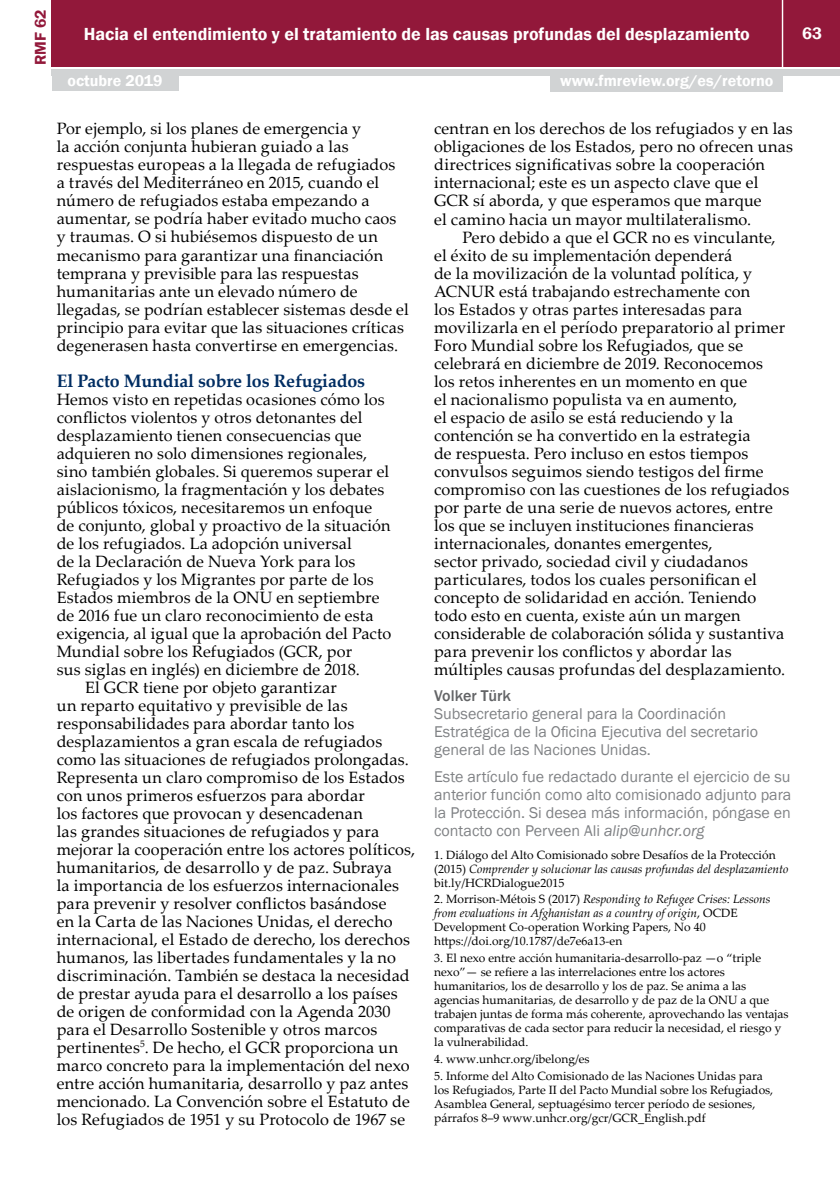
<style>
.page{position:relative;width:840px;height:1191px;background:#fff}
.page>*{position:absolute;margin:0;border:0;box-sizing:border-box;transform-origin:0 0}
.t1{font:600 18px "Franklin Gothic";color:#fff}
.t2{font:700 18px "Palatino Linotype";letter-spacing:-.01em;color:#002d62}
.t3{font:600 17px "Franklin Gothic";color:#fff}
.t4{font:16.4px/18px "Palatino Linotype";letter-spacing:.01em;color:#000}
.t5{font:16px/18px "Franklin Gothic";color:#808285}
.t6{font:600 16px "Franklin Gothic";color:#fff}
.t7{font:500 16px "Franklin Gothic";color:#636466}
.t8{font:600 16px "Franklin Gothic";color:#92183a}
.t9{font:12px/14px "Palatino Linotype";color:#000}
.s1{font-style:italic}
</style>
<div class="page">
<div style="left:52px;top:0;width:787px;height:66px;background:#92183a"></div>
<div style="left:52px;top:69px;width:787px;height:6px;background:#d1d3d4"></div>
<hr style="left:781px;top:0;width:1px;height:68px;background:#fff">
<div style="left:52px;top:73px;width:126px;height:18px;background:#d1d3d4"></div>
<div style="left:550px;top:74px;width:232px;height:18px;background:#d1d3d4"></div>
<p class="t8" style="left:31px;top:65px;width:57px;rotate:-90deg">RMF 62</p>
<p class="t1" style="left:84px;top:23px;width:667px">Hacia el entendimiento y el tratamiento de las causas profundas del desplazamiento</p>
<p class="t3" style="left:801px;top:23px;width:21px">63</p>
<p class="t6" style="left:67px;top:71px;width:97px">octubre 2019</p>
<p class="t6" style="left:560px;top:71px;width:215px">www.fmreview.org/es/retorno</p>
<p class="t4" style="left:57px;top:119px;width:353px">Por ejemplo, si los planes de emergencia y<br>la acción conjunta hubieran guiado a las respuestas europeas a la llegada de refugiados<br>a través del Mediterráneo en 2015, cuando el número de refugiados estaba empezando a aumentar, se podría haber evitado mucho caos y traumas. O si hubiésemos dispuesto de un mecanismo para garantizar una financiación temprana y previsible para las respuestas humanitarias ante un elevado número de llegadas, se podrían establecer sistemas desde el principio para evitar que las situaciones críticas degenerasen hasta convertirse en emergencias.</p>
<p class="t2" style="left:57px;top:367px;width:310px">El Pacto Mundial sobre los Refugiados</p>
<p class="t4" style="left:57px;top:389px;width:329px">Hemos visto en repetidas ocasiones cómo los</p>
<p class="t4" style="left:57px;top:407px;width:307px">conflictos violentos y otros detonantes del</p>
<p class="t4" style="left:57px;top:425px;width:306px">desplazamiento tienen consecuencias que</p>
<p class="t4" style="left:57px;top:443px;width:312px">adquieren no solo dimensiones regionales,</p>
<p class="t4" style="left:57px;top:461px;width:334px">sino también globales. Si queremos superar el</p>
<p class="t4" style="left:57px;top:479px;width:329px">aislacionismo, la fragmentación y los debates</p>
<p class="t4" style="left:57px;top:497px;width:317px">públicos tóxicos, necesitaremos un enfoque</p>
<p class="t4" style="left:57px;top:515px;width:335px">de conjunto, global y proactivo de la situación</p>
<p class="t4" style="left:57px;top:533px;width:296px">de los refugiados. La adopción universal</p>
<p class="t4" style="left:57px;top:551px;width:300px">de la Declaración de Nueva York para los</p>
<p class="t4" style="left:57px;top:569px;width:318px">Refugiados y los Migrantes por parte de los</p>
<p class="t4" style="left:57px;top:587px;width:324px">Estados miembros de la ONU en septiembre</p>
<p class="t4" style="left:57px;top:605px;width:318px">de 2016 fue un claro reconocimiento de esta</p>
<p class="t4" style="left:57px;top:623px;width:336px">exigencia, al igual que la aprobación del Pacto</p>
<p class="t4" style="left:57px;top:641px;width:297px">Mundial sobre los Refugiados (GCR, por</p>
<p class="t4" style="left:57px;top:659px;width:304px">sus siglas en inglés) en diciembre de 2018.</p>
<p class="t4" style="left:85px;top:677px;width:253px">El GCR tiene por objeto garantizar</p>
<p class="t4" style="left:57px;top:695px;width:292px">un reparto equitativo y previsible de las</p>
<p class="t4" style="left:57px;top:713px;width:299px">responsabilidades para abordar tanto los</p>
<p class="t4" style="left:57px;top:731px;width:327px">desplazamientos a gran escala de refugiados</p>
<p class="t4" style="left:57px;top:749px;width:353px">como las situaciones de refugiados prolongadas.</p>
<p class="t4" style="left:57px;top:767px;width:349px">Representa un claro compromiso de los Estados</p>
<p class="t4" style="left:57px;top:785px;width:309px">con unos primeros esfuerzos para abordar</p>
<p class="t4" style="left:57px;top:803px;width:307px">los factores que provocan y desencadenan</p>
<p class="t4" style="left:57px;top:821px;width:324px">las grandes situaciones de refugiados y para</p>
<p class="t4" style="left:57px;top:839px;width:359px">mejorar la cooperación entre los actores políticos,</p>
<p class="t4" style="left:57px;top:857px;width:336px">humanitarios, de desarrollo y de paz. Subraya</p>
<p class="t4" style="left:57px;top:875px;width:343px">la importancia de los esfuerzos internacionales</p>
<p class="t4" style="left:57px;top:893px;width:331px">para prevenir y resolver conflictos basándose</p>
<p class="t4" style="left:57px;top:911px;width:337px">en la Carta de las Naciones Unidas, el derecho</p>
<p class="t4" style="left:57px;top:929px;width:354px">internacional, el Estado de derecho, los derechos</p>
<p class="t4" style="left:57px;top:947px;width:340px">humanos, las libertades fundamentales y la no</p>
<p class="t4" style="left:57px;top:965px;width:354px">discriminación. También se destaca la necesidad</p>
<p class="t4" style="left:57px;top:983px;width:342px">de prestar ayuda para el desarrollo a los países</p>
<p class="t4" style="left:57px;top:1001px;width:335px">de origen de conformidad con la Agenda 2030</p>
<p class="t4" style="left:57px;top:1019px;width:322px">para el Desarrollo Sostenible y otros marcos</p>
<p class="t4" style="left:57px;top:1037px;width:343px">pertinentes<sup>5</sup>. De hecho, el GCR proporciona un</p>
<p class="t4" style="left:57px;top:1055px;width:354px">marco concreto para la implementación del nexo</p>
<p class="t4" style="left:57px;top:1073px;width:353px">entre acción humanitaria, desarrollo y paz antes</p>
<p class="t4" style="left:57px;top:1091px;width:354px">mencionado. La Convención sobre el Estatuto de</p>
<p class="t4" style="left:57px;top:1109px;width:350px">los Refugiados de 1951 y su Protocolo de 1967 se</p>
<p class="t4" style="left:434px;top:119px;width:360px">centran en los derechos de los refugiados y en las obligaciones de los Estados, pero no ofrecen unas directrices significativas sobre la cooperación internacional; este es un aspecto clave que el GCR sí aborda, y que esperamos que marque<br>el camino hacia un mayor multilateralismo.</p>
<p class="t4" style="left:434px;top:227px;width:356px;text-indent:28px">Pero debido a que el GCR no es vinculante, el éxito de su implementación dependerá<br>de la movilización de la voluntad política, y ACNUR está trabajando estrechamente con<br>los Estados y otras partes interesadas para movilizarla en el período preparatorio al primer Foro Mundial sobre los Refugiados, que se celebrará en diciembre de 2019. Reconocemos<br>los retos inherentes en un momento en que<br>el nacionalismo populista va en aumento,<br>el espacio de asilo se está reduciendo y la contención se ha convertido en la estrategia<br>de respuesta. Pero incluso en estos tiempos convulsos seguimos siendo testigos del firme compromiso con las cuestiones de los refugiados por parte de una serie de nuevos actores, entre los que se incluyen instituciones financieras internacionales, donantes emergentes,<br>sector privado, sociedad civil y ciudadanos particulares, todos los cuales personifican el concepto de solidaridad en acción. Teniendo todo esto en cuenta, existe aún un margen considerable de colaboración sólida y sustantiva para prevenir los conflictos y abordar las múltiples causas profundas del desplazamiento.</p>
<p class="t7" style="left:434px;top:686px;width:78px">Volker Türk</p>
<p class="t5" style="left:434px;top:705px;width:325px">Subsecretario general para la Coordinación<br>Estratégica de la Oficina Ejecutiva del secretario general de las Naciones Unidas.</p>
<p class="t5" style="left:434px;top:767px;width:358px;text-align:justify">Este artículo fue redactado durante el ejercicio de su anterior función como alto comisionado adjunto para la Protección. Si desea más información, póngase en contacto con Perveen Ali <span class="s1">alip@unhcr.org</span></p>
<p class="t9" style="left:434px;top:847px;width:355px">1. Diálogo del Alto Comisionado sobre Desafíos de la Protección (2015) <span class="s1">Comprender y solucionar las causas profundas del desplazamiento </span>bit.ly/HCRDialogue2015</p>
<p class="t9" style="left:434px;top:892px;width:337px">2. Morrison-Métois S (2017) <span class="s1">Responding to Refugee Crises: Lessons from evaluations in Afghanistan as a country of origin</span>, OCDE Development Co-operation Working Papers, No 40 https://doi.org/10.1787/de7e6a13-en</p>
<p class="t9" style="left:434px;top:950px;width:355px">3. El nexo entre acción humanitaria-desarrollo-paz —o “triple nexo”— se refiere a las interrelaciones entre los actores humanitarios, los de desarrollo y los de paz. Se anima a las agencias humanitarias, de desarrollo y de paz de la ONU a que trabajen juntas de forma más coherente, aprovechando las ventajas comparativas de cada sector para reducir la necesidad, el riesgo y la vulnerabilidad.</p>
<p class="t9" style="left:434px;top:1051px;width:157px">4. www.unhcr.org/ibelong/es</p>
<p class="t9" style="left:434px;top:1068px;width:340px">5. Informe del Alto Comisionado de las Naciones Unidas para los Refugiados, Parte II del Pacto Mundial sobre los Refugiados, Asamblea General, septuagésimo tercer período de sesiones, párrafos 8–9 www.unhcr.org/gcr/GCR_English.pdf</p>
</div>
